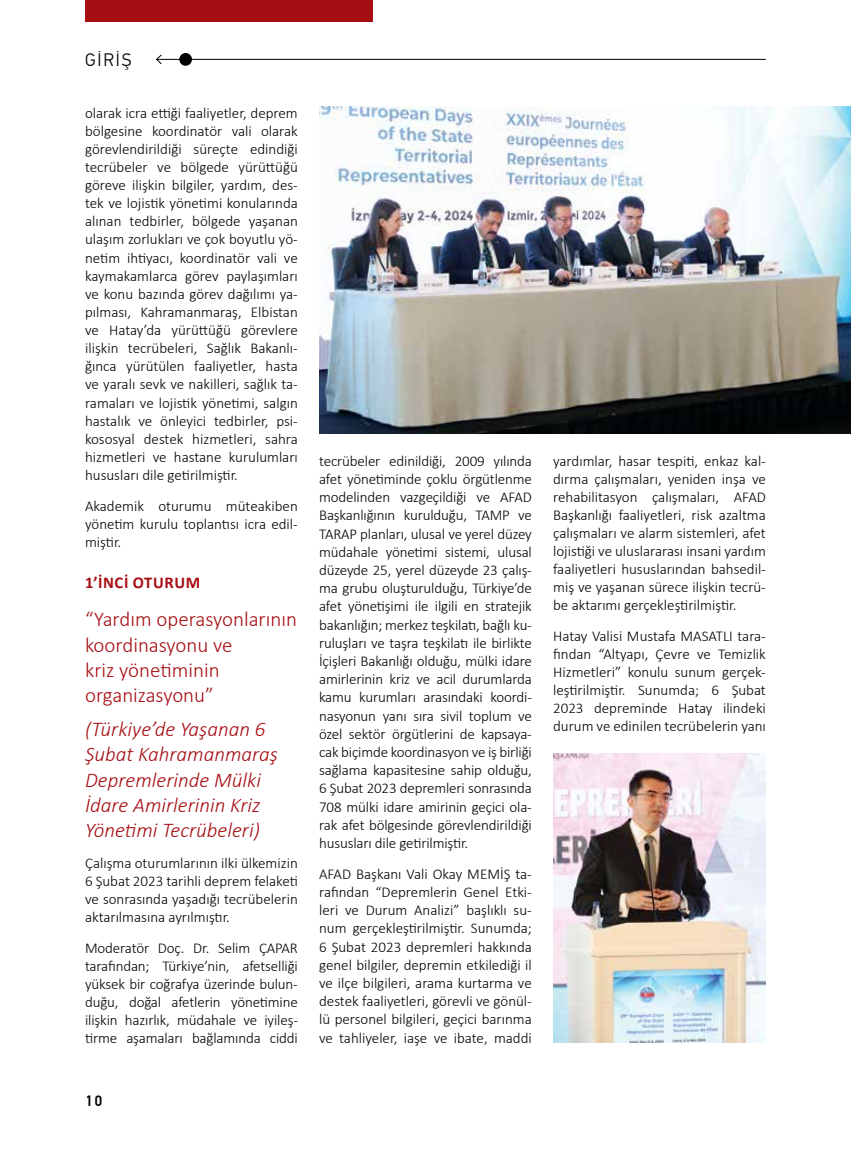
<style>
.page{position:relative;width:851px;height:1149px;background:#fff}
.page>*{position:absolute;margin:0;border:0;box-sizing:border-box;transform-origin:0 0}
.t1{font:italic 300 21px/25.3px "Calibri";color:#a70e13}
.t2{font:300 21px/25.3px "Calibri";color:#a70e13}
.t3{font:300 18px "PF Din Text Pro";letter-spacing:.1em;color:#000}
.t4{font:700 16.5px "Calibri";letter-spacing:.04em;color:#a70e13}
.t5{font:300 15px/18.1px "Calibri";color:#000;text-align:justify}
.t6{font:500 15px "PF Din Text Pro";color:#000}
</style>
<div class="page">
<div style="left:85px;top:0;width:288px;height:21px;background:#a70e13"></div>
<div style="left:179px;top:53px;width:13px;height:13px;background:#000;border-radius:50%"></div>
<hr style="left:156px;top:59px;width:609px;height:1px;background:#000">
<svg style="left:156px;top:54px;width:6px;height:10px"></svg>
<img style="left:319px;top:106px;width:531px;height:327px">
<img style="left:553px;top:753px;width:212px;height:289px">
<p class="t3" style="left:85px;top:50px;width:48px">GİRİŞ</p>
<p class="t5" style="left:85px;top:103px;width:214px">olarak icra ettiği faaliyetler, deprem bölgesine koordinatör vali olarak görevlendirildiği süreçte edindiği tecrübeler ve bölgede yürüttüğü göreve ilişkin bilgiler, yardım, des&shy;tek ve lojistik yönetimi konularında alınan tedbirler, bölgede yaşanan ulaşım zorlukları ve çok boyutlu yö&shy;netim ihtiyacı, koordinatör vali ve kaymakamlarca görev paylaşımları ve konu bazında görev dağılımı ya&shy;pılması, Kahramanmaraş, Elbistan ve Hatay’da yürüttüğü görevlere ilişkin tecrübeleri, Sağlık Bakanlı&shy;ğınca yürütülen faaliyetler, hasta ve yaralı sevk ve nakilleri, sağlık ta&shy;ramaları ve lojistik yönetimi, salgın hastalık ve önleyici tedbirler, psi&shy;kososyal destek hizmetleri, sahra hizmetleri ve hastane kurulumları hususları dile getirilmiştir.</p>
<p class="t5" style="left:85px;top:496px;width:214px">Akademik oturumu müteakiben yönetim kurulu toplantısı icra edil&shy;miştir.</p>
<p class="t4" style="left:85px;top:571px;width:117px">1’İNCİ OTURUM</p>
<h1 class="t2" style="left:85px;top:606px;width:213px">“Yardım operasyonlarının koordinasyonu ve<br>kriz yönetiminin organizasyonu”</h1>
<h1 class="t1" style="left:85px;top:716px;width:194px">(Türkiye’de Yaşanan 6<br>Şubat Kahramanmaraş<br>Depremlerinde Mülki<br>İdare Amirlerinin Kriz<br>Yönetimi Tecrübeleri)</h1>
<p class="t5" style="left:85px;top:853px;width:214px">Çalışma oturumlarının ilki ülkemizin 6 Şubat 2023 tarihli deprem felaketi ve sonrasında yaşadığı tecrübelerin aktarılmasına ayrılmıştır.</p>
<p class="t5" style="left:85px;top:938px;width:214px">Moderatör Doç. Dr. Selim ÇAPAR tarafından; Türkiye’nin, afetselliği yüksek bir coğrafya üzerinde bulun&shy;duğu, doğal afetlerin yönetimine ilişkin hazırlık, müdahale ve iyileş&shy;tirme aşamaları bağlamında ciddi</p>
<p class="t6" style="left:85px;top:1091px;width:19px">10</p>
<p class="t5" style="left:319px;top:451px;width:214px">tecrübeler edinildiği, 2009 yılında afet yönetiminde çoklu örgütlenme modelinden vazgeçildiği ve AFAD Başkanlığının kurulduğu, TAMP ve TARAP planları, ulusal ve yerel düzey müdahale yönetimi sistemi, ulusal düzeyde 25, yerel düzeyde 23 çalış&shy;ma grubu oluşturulduğu, Türkiye’de afet yönetişimi ile ilgili en stratejik bakanlığın; merkez teşkilatı, bağlı ku&shy;ruluşları ve taşra teşkilatı ile birlikte İçişleri Bakanlığı olduğu, mülki idare amirlerinin kriz ve acil durumlarda kamu kurumları arasındaki koordi&shy;nasyonun yanı sıra sivil toplum ve özel sektör örgütlerini de kapsaya&shy;cak biçimde koordinasyon ve iş birliği sağlama kapasitesine sahip olduğu, 6 Şubat 2023 depremleri sonrasında 708 mülki idare amirinin geçici ola&shy;rak afet bölgesinde görevlendirildiği hususları dile getirilmiştir.</p>
<p class="t5" style="left:319px;top:864px;width:214px">AFAD Başkanı Vali Okay MEMİŞ ta&shy;rafından “Depremlerin Genel Etki&shy;leri ve Durum Analizi” başlıklı su&shy;num gerçekleştirilmiştir. Sunumda; 6 Şubat 2023 depremleri hakkında genel bilgiler, depremin etkilediği il ve ilçe bilgileri, arama kurtarma ve destek faaliyetleri, görevli ve gönül&shy;lü personel bilgileri, geçici barınma ve tahliyeler, iaşe ve ibate, maddi</p>
<p class="t5" style="left:553px;top:451px;width:214px">yardımlar, hasar tespiti, enkaz kal&shy;dırma çalışmaları, yeniden inşa ve rehabilitasyon çalışmaları, AFAD Başkanlığı faaliyetleri, risk azaltma çalışmaları ve alarm sistemleri, afet lojistiği ve uluslararası insani yardım faaliyetleri hususlarından bahsedil&shy;miş ve yaşanan sürece ilişkin tecrü&shy;be aktarımı gerçekleştirilmiştir.</p>
<p class="t5" style="left:553px;top:626px;width:214px">Hatay Valisi Mustafa MASATLI tara&shy;fından “Altyapı, Çevre ve Temizlik Hizmetleri” konulu sunum gerçek&shy;leştirilmiştir. Sunumda; 6 Şubat 2023 depreminde Hatay ilindeki durum ve edinilen tecrübelerin yanı</p>
</div>
